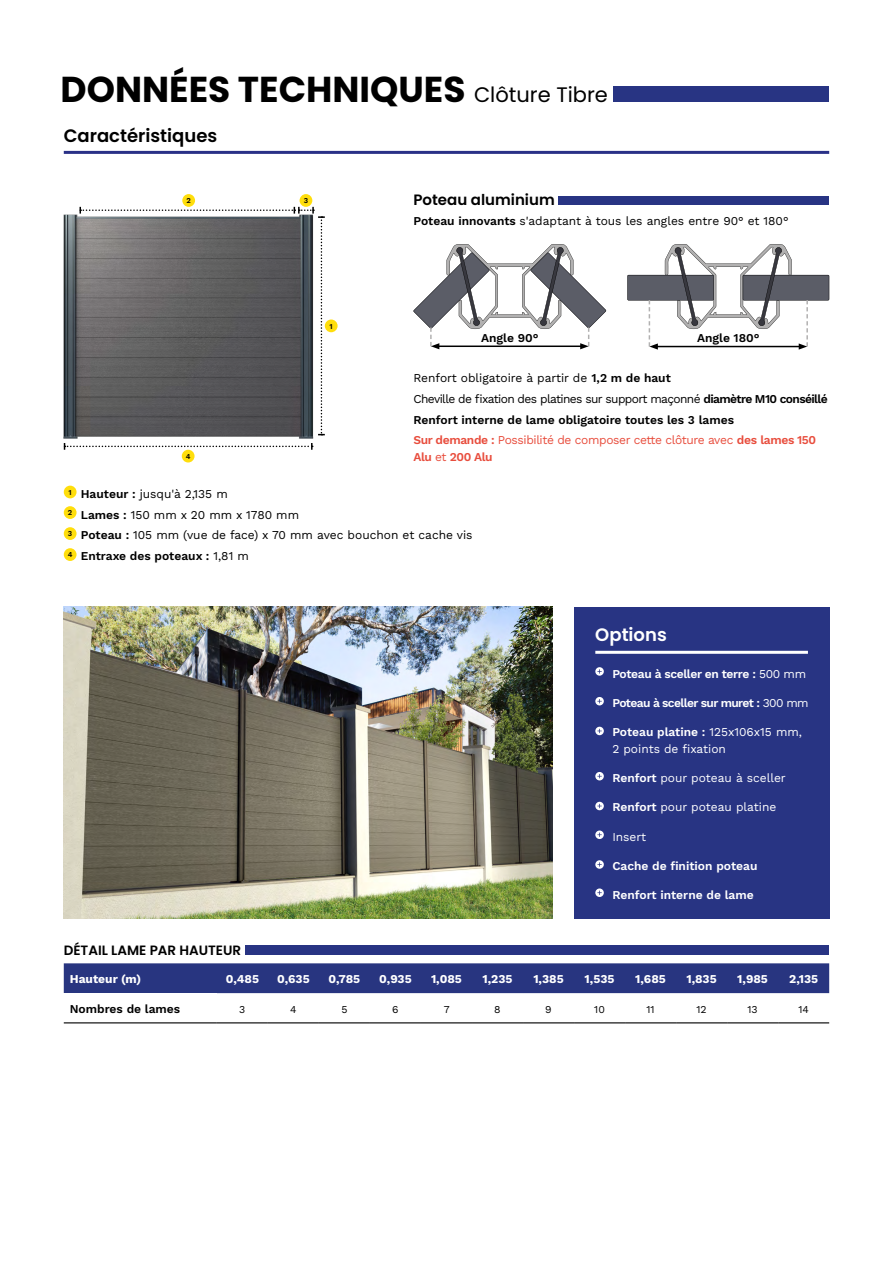
<style>
.page{position:relative;width:893px;height:1263px;background:#fff}
.page>*{position:absolute;margin:0;border:0;box-sizing:border-box;transform-origin:0 0}
.t1{font:700 36px "Poppins";color:#000}
.t2{font:21px "Poppins";color:#000}
.t3{font:600 18px "Poppins";color:#000}
.t4{font:600 18px "Poppins";color:#fff}
.t5{font:600 15px "Poppins";color:#000}
.t6{font:600 13.5px "Poppins";color:#000}
.t7{font:600 12px/20.7px "Work Sans";color:#000}
.t8{font:12px/20.7px "Work Sans";color:#000}
.t9{font:12px/16.5px "Work Sans";color:#fff}
.t10{font:700 12px "Work Sans";color:#fff}
.t11{font:600 12px "Work Sans";color:#fff}
.t12{font:600 12px "Work Sans";letter-spacing:-.05em;color:#fff}
.t13{font:600 12px "Work Sans";letter-spacing:-.03em;color:#fff}
.t14{font:600 12px "Work Sans";letter-spacing:-.03em;color:#e84d3d}
.t15{font:10.5px "Work Sans";color:#000}
.t16{font:600 7.5px "Work Sans";color:#000}
.s1{font-weight:600}
.s2{font-weight:400}
.s3{color:#e84d3d}
.s4{font-weight:400;color:#e84d3d}
</style>
<div class="page">
<div style="left:64px;top:963px;width:765px;height:30px;background:#283580"></div>
<hr style="left:64px;top:1022px;width:153px;height:1px;background:#000">
<hr style="left:217px;top:1022px;width:51px;height:1px;background:#000">
<hr style="left:268px;top:1022px;width:51px;height:1px;background:#000">
<hr style="left:319px;top:1022px;width:51px;height:1px;background:#000">
<hr style="left:370px;top:1022px;width:51px;height:1px;background:#000">
<hr style="left:421px;top:1022px;width:51px;height:1px;background:#000">
<hr style="left:472px;top:1022px;width:51px;height:1px;background:#000">
<hr style="left:523px;top:1022px;width:51px;height:1px;background:#000">
<hr style="left:574px;top:1022px;width:51px;height:1px;background:#000">
<hr style="left:625px;top:1022px;width:51px;height:1px;background:#000">
<hr style="left:676px;top:1022px;width:51px;height:1px;background:#000">
<hr style="left:727px;top:1022px;width:51px;height:1px;background:#000">
<hr style="left:778px;top:1022px;width:51px;height:1px;background:#000">
<div style="left:614px;top:86px;width:215px;height:16px;background:#283483"></div>
<hr style="left:64px;top:151px;width:765px;height:3px;background:#2a3187">
<div style="left:574px;top:607px;width:255px;height:312px;background:#283483"></div>
<hr style="left:595px;top:651px;width:213px;height:3px;background:#fff">
<svg style="left:595px;top:667px;width:9px;height:9px"></svg>
<svg style="left:595px;top:697px;width:9px;height:8px"></svg>
<svg style="left:595px;top:727px;width:9px;height:8px"></svg>
<svg style="left:595px;top:772px;width:9px;height:8px"></svg>
<svg style="left:595px;top:802px;width:9px;height:8px"></svg>
<svg style="left:595px;top:860px;width:9px;height:9px"></svg>
<div style="left:245px;top:945px;width:584px;height:10px;background:#283483"></div>
<svg style="left:595px;top:830px;width:9px;height:9px"></svg>
<svg style="left:595px;top:888px;width:9px;height:9px"></svg>
<div style="left:64px;top:486px;width:13px;height:12px;background:#ffde0c;border-radius:50%"></div>
<div style="left:64px;top:506px;width:13px;height:13px;background:#ffde0c;border-radius:50%"></div>
<div style="left:64px;top:527px;width:13px;height:13px;background:#ffde0c;border-radius:50%"></div>
<div style="left:64px;top:548px;width:13px;height:13px;background:#ffde0c;border-radius:50%"></div>
<img style="left:64px;top:607px;width:489px;height:312px">
<img style="left:63px;top:202px;width:272px;height:247px">
<div style="left:182px;top:194px;width:13px;height:13px;background:#ffde0c;border-radius:50%"></div>
<div style="left:325px;top:319px;width:13px;height:13px;background:#ffde0c;border-radius:50%"></div>
<svg style="left:80px;top:207px;width:245px;height:228px"></svg>
<div style="left:300px;top:194px;width:12px;height:13px;background:#ffde0c;border-radius:50%"></div>
<svg style="left:64px;top:443px;width:249px;height:7px"></svg>
<div style="left:182px;top:450px;width:13px;height:12px;background:#ffde0c;border-radius:50%"></div>
<svg style="left:627px;top:244px;width:202px;height:106px"></svg>
<div style="left:559px;top:197px;width:270px;height:8px;background:#283483"></div>
<svg style="left:413px;top:244px;width:193px;height:105px"></svg>
<h1 class="t1" style="left:61px;top:68px;width:406px">DONNÉES TECHNIQUES</h1>
<h3 class="t3" style="left:64px;top:125px;width:155px">Caractéristiques</h3>
<h2 class="t2" style="left:474px;top:82px;width:135px">Clôture Tibre</h2>
<p class="t16" style="left:186px;top:196px;width:6px">2</p>
<p class="t16" style="left:304px;top:196px;width:6px">3</p>
<p class="t5" style="left:413px;top:191px;width:143px">Poteau aluminium</p>
<p class="t8" style="left:413px;top:210px;width:377px"><span class="s1">Poteau innovants</span> s'adaptant à tous les angles entre 90° et 180°</p>
<p class="t16" style="left:330px;top:322px;width:5px">1</p>
<p class="t7" style="left:481px;top:328px;width:59px">Angle 90°</p>
<p class="t7" style="left:697px;top:328px;width:64px">Angle 180°</p>
<p class="t16" style="left:186px;top:452px;width:6px">4</p>
<p class="t7" style="left:413px;top:368px;width:416px"><span class="s2">Renfort obligatoire à partir de</span> 1,2 m de haut<br><span class="s2">Cheville de fixation des platines sur support maçonné</span> diamètre M10 conséillé Renfort interne de lame obligatoire toutes les 3 lames<br><span class="s3">Sur demande :</span> <span class="s4">Possibilité de composer cette clôture avec</span> <span class="s3">des lames 150</span></p>
<p class="t14" style="left:413px;top:450px;width:81px">Alu <span class="s2">et</span> 200 Alu</p>
<p class="t16" style="left:69px;top:488px;width:5px">1</p>
<p class="t16" style="left:68px;top:508px;width:6px">2</p>
<p class="t16" style="left:68px;top:529px;width:6px">3</p>
<p class="t16" style="left:68px;top:550px;width:6px">4</p>
<p class="t8" style="left:81px;top:483px;width:393px"><span class="s1">Hauteur :</span> jusqu'à 2,135 m<br><span class="s1">Lames :</span> 150 mm x 20 mm x 1780 mm<br><span class="s1">Poteau :</span> 105 mm (vue de face) x 70 mm avec bouchon et cache vis <span class="s1">Entraxe des poteaux :</span> 1,81 m</p>
<h3 class="t4" style="left:595px;top:624px;width:73px">Options</h3>
<p class="t13" style="left:612px;top:667px;width:195px">Poteau à sceller en terre : <span class="s2">500 mm</span></p>
<p class="t12" style="left:612px;top:696px;width:198px">Poteau à sceller sur muret : <span class="s2">300 mm</span></p>
<p class="t9" style="left:612px;top:723px;width:191px"><span class="s1">Poteau platine :</span> 125x106x15 mm,<br>2 points de fixation</p>
<p class="t9" style="left:612px;top:769px;width:175px"><span class="s1">Renfort</span> pour poteau à sceller</p>
<p class="t9" style="left:612px;top:798px;width:166px"><span class="s1">Renfort</span> pour poteau platine</p>
<p class="t9" style="left:612px;top:828px;width:35px">Insert</p>
<p class="t11" style="left:612px;top:859px;width:147px">Cache de finition poteau</p>
<p class="t11" style="left:612px;top:888px;width:143px">Renfort interne de lame</p>
<p class="t6" style="left:64px;top:942px;width:179px">DÉTAIL LAME PAR HAUTEUR</p>
<p class="t10" style="left:70px;top:972px;width:73px">Hauteur (m)</p>
<p class="t10" style="left:226px;top:972px;width:35px">0,485</p>
<p class="t10" style="left:277px;top:972px;width:34px">0,635</p>
<p class="t10" style="left:329px;top:972px;width:33px">0,785</p>
<p class="t10" style="left:379px;top:972px;width:34px">0,935</p>
<p class="t10" style="left:431px;top:972px;width:32px">1,085</p>
<p class="t10" style="left:482px;top:972px;width:32px">1,235</p>
<p class="t10" style="left:533px;top:972px;width:32px">1,385</p>
<p class="t10" style="left:585px;top:972px;width:31px">1,535</p>
<p class="t10" style="left:635px;top:972px;width:32px">1,685</p>
<p class="t10" style="left:686px;top:972px;width:32px">1,835</p>
<p class="t10" style="left:737px;top:972px;width:32px">1,985</p>
<p class="t10" style="left:789px;top:972px;width:30px">2,135</p>
<p class="t7" style="left:70px;top:999px;width:112px">Nombres de lames</p>
<p class="t15" style="left:239px;top:1001px;width:8px">3</p>
<p class="t15" style="left:290px;top:1001px;width:8px">4</p>
<p class="t15" style="left:341px;top:1001px;width:8px">5</p>
<p class="t15" style="left:392px;top:1001px;width:8px">6</p>
<p class="t15" style="left:444px;top:1001px;width:7px">7</p>
<p class="t15" style="left:494px;top:1001px;width:8px">8</p>
<p class="t15" style="left:545px;top:1001px;width:8px">9</p>
<p class="t15" style="left:594px;top:1001px;width:12px">10</p>
<p class="t15" style="left:646px;top:1001px;width:10px">11</p>
<p class="t15" style="left:696px;top:1001px;width:12px">12</p>
<p class="t15" style="left:747px;top:1001px;width:12px">13</p>
<p class="t15" style="left:798px;top:1001px;width:12px">14</p>
</div>
